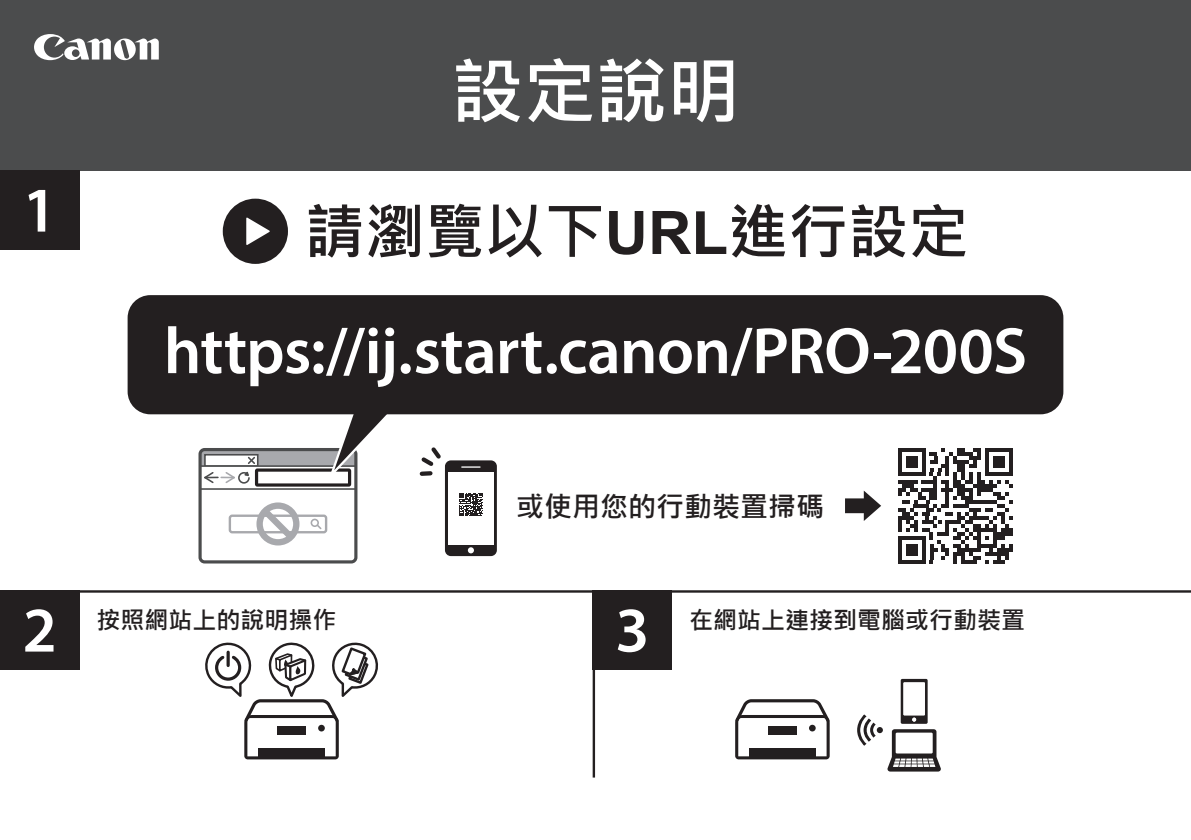
<style>
.page{position:relative;width:1191px;height:840px;background:#fff}
.page>*{position:absolute;margin:0;border:0;box-sizing:border-box;transform-origin:0 0}
.t1{font:700 72px "Microsoft Jheng Hei";color:#fff}
.t2{font:600 66px "Myriad Pro";letter-spacing:-.015em;color:#fff}
.t3{font:600 64px "Myriad Pro";color:#fff}
.t4{font:700 60px "Microsoft Jheng Hei";color:#231f20}
.t5{font:700 28px "Microsoft Jheng Hei";color:#231f20}
.t6{font:700 24px "Microsoft Jheng Hei";color:#231f20}
.s1{font-family:"Arial"}
</style>
<div class="page">
<div style="left:0;top:0;width:1191px;height:170px;background:#4b4c4d"></div>
<div style="left:0;top:170px;width:79px;height:79px;background:#231f20"></div>
<div style="left:0;top:590px;width:79px;height:79px;background:#231f20"></div>
<div style="left:592px;top:590px;width:80px;height:79px;background:#231f20"></div>
<hr style="left:0;top:590px;width:1191px;height:2px;background:#231f20">
<hr style="left:592px;top:590px;width:3px;height:187px;background:#231f20">
<svg style="left:34px;top:34px;width:125px;height:26px"></svg>
<svg style="left:857px;top:714px;width:18px;height:31px"></svg>
<svg style="left:876px;top:726px;width:7px;height:6px"></svg>
<svg style="left:887px;top:678px;width:54px;height:93px"></svg>
<svg style="left:735px;top:699px;width:95px;height:60px"></svg>
<svg style="left:205px;top:642px;width:173px;height:117px"></svg>
<svg style="left:226px;top:651px;width:4px;height:14px"></svg>
<div style="left:199px;top:465px;width:158px;height:24px;border:2px solid #4b4c4d"></div>
<div style="left:229px;top:514px;width:98px;height:19px;border:2px solid #a8a9ad;border-radius:2px"></div>
<div style="left:310px;top:518px;width:9px;height:8px;border:2px solid #a8a9ad;border-radius:50%"></div>
<svg style="left:315px;top:522px;width:7px;height:8px"></svg>
<svg style="left:256px;top:502px;width:44px;height:43px"></svg>
<div style="left:198px;top:447px;width:159px;height:116px;border:3px solid #4b4c4d;border-radius:5px"></div>
<svg style="left:203px;top:414px;width:195px;height:72px"></svg>
<div style="left:128px;top:295px;width:935px;height:119px;background:#231f20;border-radius:23px"></div>
<div style="left:445px;top:460px;width:52px;height:95px;background:#231f20;border-radius:6px"></div>
<div style="left:448px;top:472px;width:46px;height:72px;background:#fff"></div>
<svg style="left:468px;top:547px;width:6px;height:6px"></svg>
<svg style="left:461px;top:466px;width:19px;height:1px"></svg>
<svg style="left:420px;top:447px;width:21px;height:28px"></svg>
<svg style="left:459px;top:493px;width:24px;height:23px"></svg>
<svg style="left:898px;top:448px;width:115px;height:115px"></svg>
<svg style="left:993px;top:559px;width:12px;height:4px"></svg>
<svg style="left:845px;top:490px;width:36px;height:30px"></svg>
<div style="left:223px;top:198px;width:65px;height:66px;background:#231f20;border-radius:50%"></div>
<svg style="left:246px;top:217px;width:24px;height:28px"></svg>
<p class="t3" style="left:23px;top:169px;width:36px">1</p>
<p class="t1" style="left:451px;top:46px;width:289px">設定說明</p>
<p class="t4" style="left:305px;top:194px;width:665px">請瀏覽以下<span class="s1">URL</span>進行設定</p>
<p class="t2" style="left:164px;top:309px;width:865px">https://ij.start.canon/PRO-200S</p>
<p class="t5" style="left:516px;top:489px;width:309px">或使用您的行動裝置掃碼</p>
<p class="t6" style="left:96px;top:604px;width:241px">按照網站上的說明操作</p>
<p class="t6" style="left:689px;top:604px;width:337px">在網站上連接到電腦或行動裝置</p>
<p class="t3" style="left:23px;top:589px;width:36px">2</p>
<p class="t3" style="left:615px;top:589px;width:36px">3</p>
</div>
